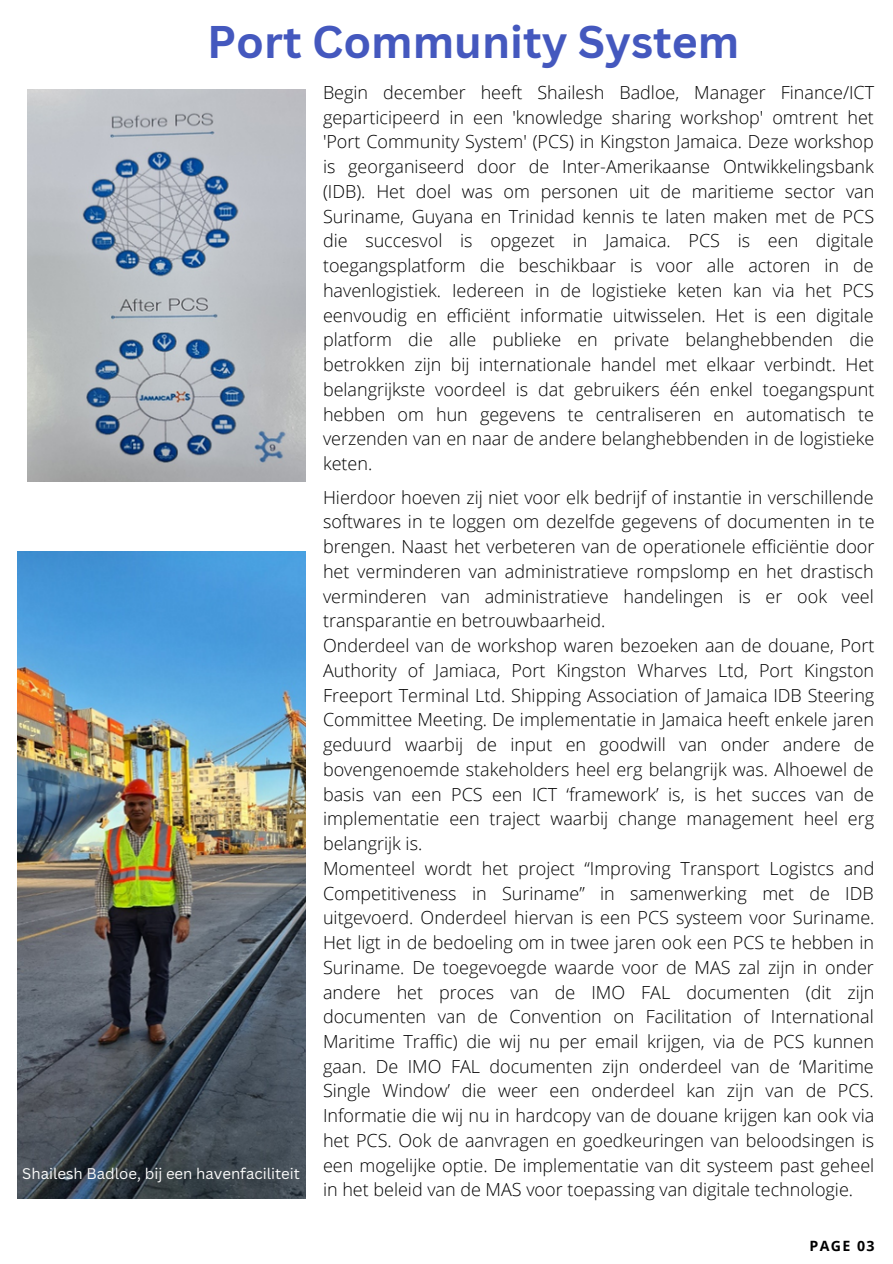
<style>
.page{position:relative;width:893px;height:1264px;background:#fff}
.page>*{position:absolute;margin:0;border:0;box-sizing:border-box;transform-origin:0 0}
.t1{font:700 44.55px "Canva Sans";color:#4458be}
.t2{font:300 18px/24.8px "Open Sans";color:#000;text-align:justify}
.t3{font:15px "Canva Sans";color:#fbfbfb}
.t4{font:700 14.1px "Open Sans";letter-spacing:.1em;color:#000}
</style>
<div class="page">
<img style="left:28px;top:89px;width:278px;height:393px">
<img style="left:17px;top:551px;width:288px;height:646px">
<h1 class="t1" style="left:207px;top:10px;width:533px">Port Community System</h1>
<p class="t3" style="left:22px;top:1162px;width:279px">Shailesh Badloe, bij een havenfaciliteit</p>
<p class="t2" style="left:323px;top:79px;width:553px">Begin december heeft Shailesh Badloe, Manager Finance/ICT geparticipeerd in een 'knowledge sharing workshop' omtrent het 'Port Community System' (PCS) in Kingston Jamaica. Deze workshop is georganiseerd door de Inter-Amerikaanse Ontwikkelingsbank (IDB). Het doel was om personen uit de maritieme sector van Suriname, Guyana en Trinidad kennis te laten maken met de PCS die succesvol is opgezet in Jamaica. PCS is een digitale toegangsplatform die beschikbaar is voor alle actoren in de havenlogistiek. Iedereen in de logistieke keten kan via het PCS eenvoudig en efficiënt informatie uitwisselen. Het is een digitale platform die alle publieke en private belanghebbenden die betrokken zijn bij internationale handel met elkaar verbindt. Het belangrijkste voordeel is dat gebruikers één enkel toegangspunt hebben om hun gegevens te centraliseren en automatisch te verzenden van en naar de andere belanghebbenden in de logistieke keten.</p>
<p class="t2" style="left:323px;top:484px;width:553px;text-align:left">Hierdoor hoeven zij niet voor elk bedrijf of instantie in verschillende softwares in te loggen om dezelfde gegevens of documenten in te brengen. Naast het verbeteren van de operationele efficiëntie door het verminderen van administratieve rompslomp en het drastisch verminderen van administratieve handelingen is er ook veel transparantie en betrouwbaarheid.<br>Onderdeel van de workshop waren bezoeken aan de douane, Port Authority of Jamiaca, Port Kingston Wharves Ltd, Port Kingston Freeport Terminal Ltd. Shipping Association of Jamaica IDB Steering Committee Meeting. De implementatie in Jamaica heeft enkele jaren geduurd waarbij de input en goodwill van onder andere de bovengenoemde stakeholders heel erg belangrijk was. Alhoewel de basis van een PCS een ICT ‘framework’ is, is het succes van de implementatie een traject waarbij change management heel erg belangrijk is.<br>Momenteel wordt het project “Improving Transport Logistcs and Competitiveness in Suriname” in samenwerking met de IDB uitgevoerd. Onderdeel hiervan is een PCS systeem voor Suriname.<br>Het ligt in de bedoeling om in twee jaren ook een PCS te hebben in Suriname. De toegevoegde waarde voor de MAS zal zijn in onder andere het proces van de IMO FAL documenten (dit zijn documenten van de Convention on Facilitation of International Maritime Traffic) die wij nu per email krijgen, via de PCS kunnen gaan. De IMO FAL documenten zijn onderdeel van de ‘Maritime Single Window’ die weer een onderdeel kan zijn van de PCS.<br>Informatie die wij nu in hardcopy van de douane krijgen kan ook via het PCS. Ook de aanvragen en goedkeuringen van beloodsingen is een mogelijke optie. De implementatie van dit systeem past geheel in het beleid van de MAS voor toepassing van digitale technologie.</p>
<p class="t4" style="left:809px;top:1235px;width:67px">PAGE 03</p>
</div>
